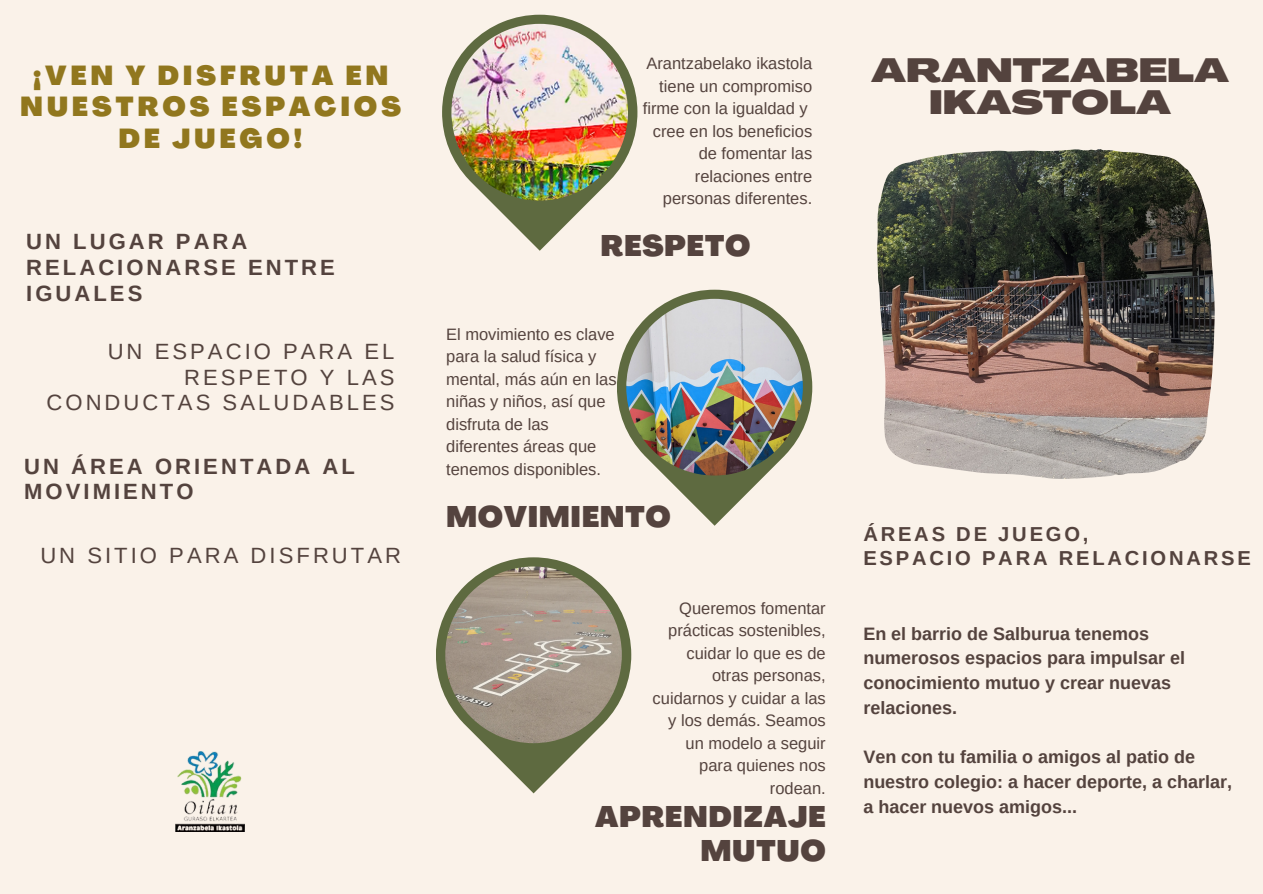
<style>
.page{position:relative;width:1263px;height:894px;background:#fff}
.page>*{position:absolute;margin:0;border:0;box-sizing:border-box;transform-origin:0 0}
.t1{font:900 33px/32.5px "Agrandir Grand";color:#54433e;text-align:center}
.t2{font:900 29.1px/33.8px "Agrandir";letter-spacing:.02em;color:#54433e;text-align:right}
.t3{font:900 27px/31.5px "Agrandir";letter-spacing:.14em;color:#91771e;text-align:center}
.t4{font:22.05px/25.8px "Arimo";letter-spacing:.14em;color:#54433e;text-align:right}
.t5{font:700 22.05px/25.8px "Arimo";letter-spacing:.14em;color:#54433e}
.t6{font:700 20.25px "Arimo";letter-spacing:.14em;color:#54433e}
.t7{font:700 18px/24.8px "Arimo";color:#54433e}
.t8{font:16.5px/22.5px "Arimo";color:#54433e;text-align:right}
</style>
<div class="page">
<div style="left:0;top:0;width:1263px;height:893px;background:#faf2e9"></div>
<svg style="left:442px;top:15px;width:196px;height:236px"></svg>
<img style="left:451px;top:24px;width:177px;height:176px">
<svg style="left:617px;top:289px;width:195px;height:236px"></svg>
<img style="left:626px;top:299px;width:177px;height:176px">
<svg style="left:436px;top:557px;width:195px;height:236px"></svg>
<img style="left:445px;top:566px;width:177px;height:177px">
<img style="left:877px;top:149px;width:337px;height:329px">
<img style="left:175px;top:751px;width:70px;height:80px">
<p class="t3" style="left:20px;top:62px;width:382px">¡VEN Y DISFRUTA EN<br>NUESTROS ESPACIOS<br>DE JUEGO!</p>
<p class="t5" style="left:26px;top:228px;width:310px">UN LUGAR PARA<br>RELACIONARSE ENTRE<br>IGUALES</p>
<p class="t4" style="left:47px;top:338px;width:349px">UN ESPACIO PARA EL<br>RESPETO Y LAS<br>CONDUCTAS SALUDABLES</p>
<p class="t5" style="left:24px;top:453px;width:332px">UN ÁREA ORIENTADA AL<br>MOVIMIENTO</p>
<p class="t4" style="left:40px;top:542px;width:362px">UN SITIO PARA DISFRUTAR</p>
<p class="t8" style="left:643px;top:52px;width:171px">Arantzabelako ikastola tiene un compromiso firme con la igualdad y cree en los beneficios de fomentar las relaciones entre personas diferentes.</p>
<p class="t2" style="left:600px;top:232px;width:151px">RESPETO</p>
<p class="t8" style="left:446px;top:322px;width:172px;text-align:left">El movimiento es clave para la salud física y mental, más aún en las niñas y niños, así que disfruta de las diferentes áreas que tenemos disponibles.</p>
<p class="t2" style="left:446px;top:502px;width:226px">MOVIMIENTO</p>
<p class="t8" style="left:653px;top:596px;width:175px">Queremos fomentar prácticas sostenibles, cuidar lo que es de otras personas, cuidarnos y cuidar a las y los demás. Seamos un modelo a seguir para quienes nos rodean.</p>
<p class="t2" style="left:595px;top:802px;width:232px">APRENDIZAJE<br>MUTUO</p>
<p class="t1" style="left:871px;top:57px;width:360px">ARANTZABELA<br>IKASTOLA</p>
<p class="t6" style="left:863px;top:523px;width:227px">ÁREAS DE JUEGO,</p>
<p class="t6" style="left:863px;top:546px;width:389px">ESPACIO PARA RELACIONARSE</p>
<p class="t7" style="left:863px;top:620px;width:323px">En el barrio de Salburua tenemos numerosos espacios para impulsar el conocimiento mutuo y crear nuevas relaciones.</p>
<p class="t7" style="left:863px;top:744px;width:370px">Ven con tu familia o amigos al patio de nuestro colegio: a hacer deporte, a charlar, a hacer nuevos amigos...</p>
</div>
